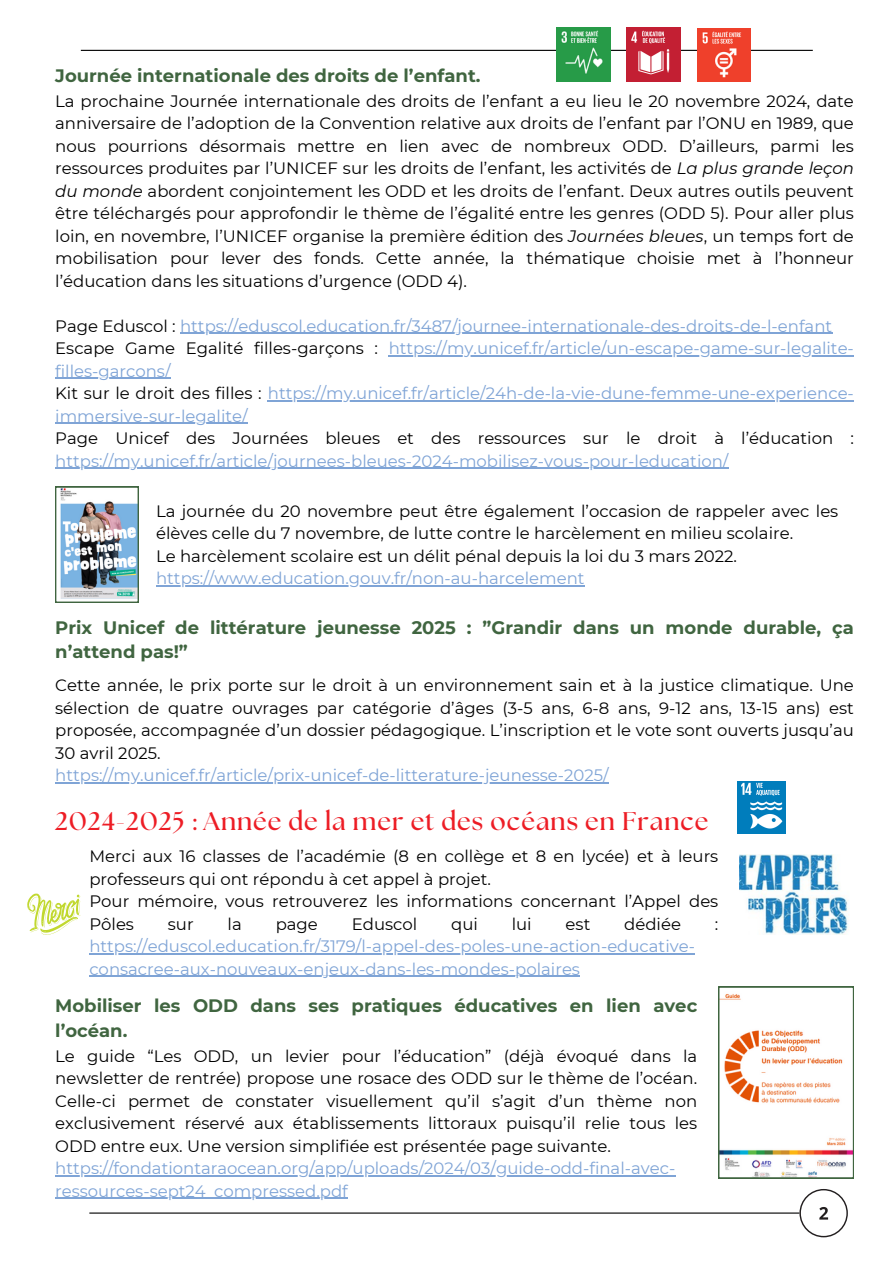
<style>
.page{position:relative;width:894px;height:1264px;background:#fff}
.page>*{position:absolute;margin:0;border:0;box-sizing:border-box;transform-origin:0 0}
.t1{font:700 25.5px "The Seasons";letter-spacing:.04em;color:#ed1d25}
.t2{font:700 18px/24.8px "Montserrat";color:#406540}
.t3{font:16.5px/22.5px "Montserrat";color:#000}
.t4{font:16.5px/22.5px "Montserrat";color:#7fa4d6}
.s1{font-style:italic}
.s2{color:#000}
.s3{color:#7fa4d6}
</style>
<div class="page">
<hr style="left:81px;top:50px;width:731px;height:1px;background:#000">
<hr style="left:89px;top:1212px;width:710px;height:1px;background:#000">
<img style="left:626px;top:28px;width:54px;height:54px">
<hr style="left:180px;top:333px;width:652px;height:1px;background:#7fa4d6">
<hr style="left:388px;top:355px;width:465px;height:1px;background:#7fa4d6">
<hr style="left:55px;top:378px;width:115px;height:1px;background:#7fa4d6">
<hr style="left:268px;top:400px;width:585px;height:1px;background:#7fa4d6">
<hr style="left:55px;top:423px;width:192px;height:1px;background:#7fa4d6">
<hr style="left:55px;top:468px;width:673px;height:1px;background:#7fa4d6">
<img style="left:697px;top:29px;width:53px;height:53px">
<img style="left:556px;top:28px;width:54px;height:54px">
<img style="left:55px;top:486px;width:83px;height:116px">
<svg style="left:27px;top:893px;width:53px;height:41px"></svg>
<img style="left:737px;top:781px;width:48px;height:52px">
<img style="left:739px;top:854px;width:110px;height:80px">
<svg style="left:718px;top:986px;width:135px;height:191px"></svg>
<svg style="left:799px;top:1189px;width:48px;height:48px"></svg>
<hr style="left:156px;top:585px;width:428px;height:1px;background:#7fa4d6">
<hr style="left:89px;top:953px;width:605px;height:1px;background:#7fa4d6">
<hr style="left:89px;top:975px;width:491px;height:2px;background:#7fa4d6">
<hr style="left:55px;top:1175px;width:620px;height:1px;background:#7fa4d6">
<hr style="left:55px;top:1197px;width:293px;height:1px;background:#7fa4d6">
<hr style="left:55px;top:782px;width:553px;height:1px;background:#7fa4d6">
<p class="t2" style="left:55px;top:63px;width:426px">Journée internationale des droits de l’enfant.</p>
<p class="t3" style="left:55px;top:89px;width:800px;text-align:justify">La prochaine Journée internationale des droits de l’enfant a eu lieu le 20 novembre 2024, date anniversaire de l’adoption de la Convention relative aux droits de l’enfant par l’ONU en 1989, que nous pourrions désormais mettre en lien avec de nombreux ODD. D’ailleurs, parmi les ressources produites par l’UNICEF sur les droits de l’enfant, les activités de <span class="s1">La plus grande leçon du monde</span> abordent conjointement les ODD et les droits de l’enfant. Deux autres outils peuvent être téléchargés pour approfondir le thème de l’égalité entre les genres (ODD 5). Pour aller plus loin, en novembre, l’UNICEF organise la première édition des <span class="s1">Journées bleues</span>, un temps fort de mobilisation pour lever des fonds. Cette année, la thématique choisie met à l’honneur l’éducation dans les situations d’urgence (ODD 4).</p>
<p class="t4" style="left:55px;top:314px;width:778px"><span class="s2">Page Eduscol :</span> https://eduscol.education.fr/3487/journee-internationale-des-droits-de-l-enfant</p>
<p class="t3" style="left:55px;top:337px;width:324px">Escape Game Egalité filles-garçons :</p>
<p class="t4" style="left:388px;top:337px;width:466px">https://my.unicef.fr/article/un-escape-game-sur-legalite-</p>
<p class="t4" style="left:55px;top:359px;width:800px">filles-garcons/<br><span class="s2">Kit sur le droit des filles :</span> https://my.unicef.fr/article/24h-de-la-vie-dune-femme-une-experience-</p>
<p class="t3" style="left:55px;top:404px;width:800px"><span class="s3">immersive-sur-legalite/<br></span>Page Unicef des Journées bleues et des ressources sur le droit à l’éducation :</p>
<p class="t4" style="left:55px;top:449px;width:674px">https://my.unicef.fr/article/journees-bleues-2024-mobilisez-vous-pour-leducation/</p>
<h1 class="t3" style="left:156px;top:499px;width:683px">La journée du 20 novembre peut être également l’occasion de rappeler avec les élèves celle du 7 novembre, de lutte contre le harcèlement en milieu scolaire.</h1>
<p class="t3" style="left:156px;top:544px;width:582px">Le harcèlement scolaire est un délit pénal depuis la loi du 3 mars 2022.</p>
<p class="t4" style="left:156px;top:567px;width:430px">https://www.education.gouv.fr/non-au-harcelement</p>
<p class="t2" style="left:55px;top:614px;width:800px">Prix Unicef de littérature jeunesse 2025 : ”Grandir dans un monde durable, ça n’attend pas!”</p>
<p class="t3" style="left:55px;top:673px;width:800px;text-align:justify">Cette année, le prix porte sur le droit à un environnement sain et à la justice climatique. Une sélection de quatre ouvrages par catégorie d’âges (3-5 ans, 6-8 ans, 9-12 ans, 13-15 ans) est proposée, accompagnée d’un dossier pédagogique. L’inscription et le vote sont ouverts jusqu’au 30 avril 2025.</p>
<p class="t4" style="left:55px;top:763px;width:555px">https://my.unicef.fr/article/prix-unicef-de-litterature-jeunesse-2025/</p>
<p class="t1" style="left:55px;top:809px;width:654px">2024-2025 : Année de la mer et des océans en France</p>
<p class="t3" style="left:89px;top:845px;width:630px">Merci aux 16 classes de l’académie (8 en collège et 8 en lycée) et à leurs professeurs qui ont répondu à cet appel à projet.</p>
<p class="t3" style="left:89px;top:890px;width:630px">Pour mémoire, vous retrouverez les informations concernant l’Appel des<br>Pôles</p>
<p class="t3" style="left:168px;top:912px;width:27px">sur</p>
<p class="t3" style="left:227px;top:912px;width:16px">la</p>
<p class="t3" style="left:275px;top:912px;width:44px">page</p>
<p class="t3" style="left:351px;top:912px;width:67px">Eduscol</p>
<p class="t3" style="left:451px;top:912px;width:28px">qui</p>
<p class="t3" style="left:511px;top:912px;width:21px">lui</p>
<p class="t3" style="left:565px;top:912px;width:26px">est</p>
<p class="t3" style="left:624px;top:912px;width:58px">dédiée</p>
<p class="t3" style="left:714px;top:912px;width:5px">:</p>
<p class="t4" style="left:89px;top:935px;width:607px">https://eduscol.education.fr/3179/l-appel-des-poles-une-action-educative-</p>
<p class="t4" style="left:89px;top:957px;width:492px">consacree-aux-nouveaux-enjeux-dans-les-mondes-polaires</p>
<p class="t2" style="left:55px;top:993px;width:643px">Mobiliser les ODD dans ses pratiques éducatives en lien avec l’océan.</p>
<p class="t3" style="left:55px;top:1044px;width:643px;text-align:justify">Le guide “Les ODD, un levier pour l’éducation” (déjà évoqué dans la newsletter de rentrée) propose une rosace des ODD sur le thème de l’océan.<br>Celle-ci permet de constater visuellement qu’il s’agit d’un thème non exclusivement réservé aux établissements littoraux puisqu’il relie tous les ODD entre eux. Une version simplifiée est présentée page suivante.</p>
<p class="t4" style="left:55px;top:1156px;width:621px">https://fondationtaraocean.org/app/uploads/2024/03/guide-odd-final-avec&shy;ressources-sept24_compressed.pdf</p>
</div>
